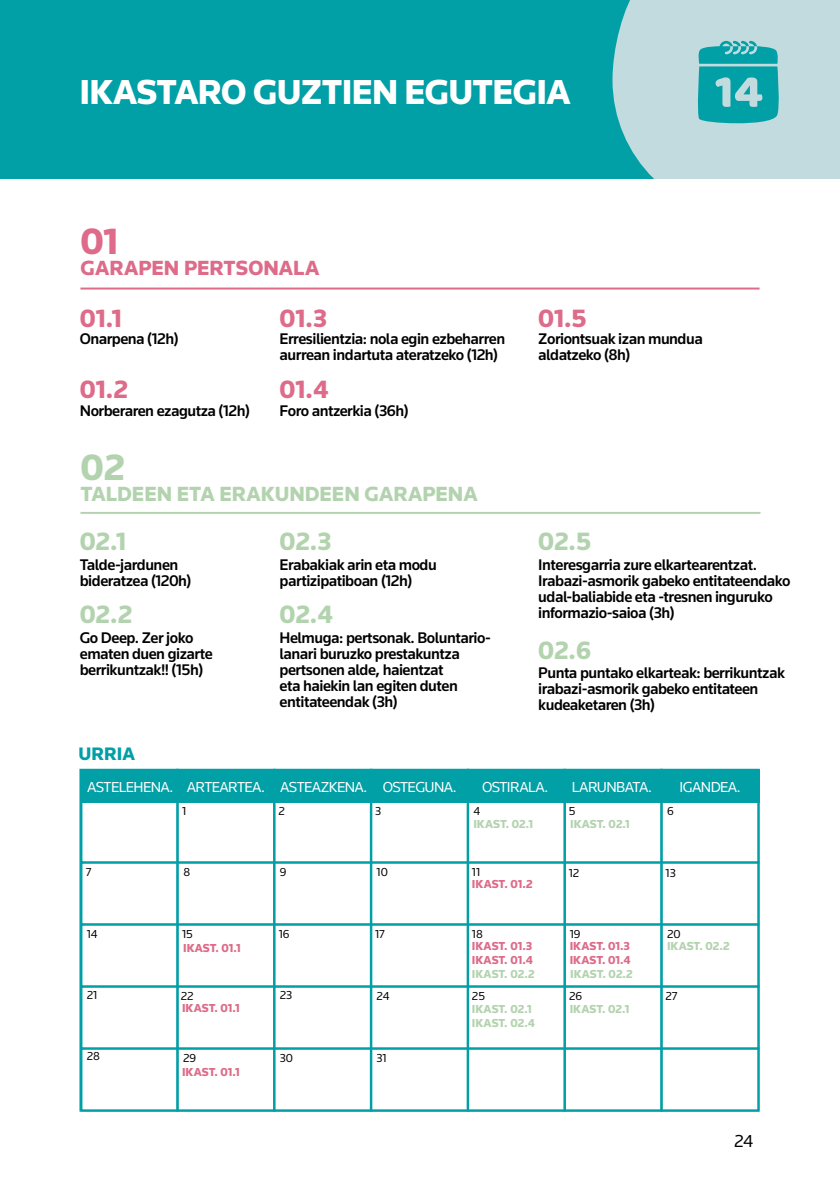
<style>
.page{position:relative;width:840px;height:1191px;background:#fff}
.page>*{position:absolute;margin:0;border:0;box-sizing:border-box;transform-origin:0 0}
.t1{font:900 38px "Knowledge";color:#dd6b89}
.t2{font:900 38px "Knowledge";color:#b3d3af}
.t3{font:900 36px "Knowledge";letter-spacing:-.02em;color:#fff}
.t4{font:900 26px "Knowledge";letter-spacing:.005em;color:#b3d3af}
.t5{font:900 26px "Knowledge";letter-spacing:-.005em;color:#dd6b89}
.t6{font:900 21.2px "Knowledge";color:#b3d3af}
.t7{font:900 21.2px "Knowledge";color:#dd6b89}
.t8{font:900 18.8px "Knowledge";color:#019fa6}
.t9{font:18px "Knowledge";color:#000}
.t10{font:500 16px/16px "Knowledge";letter-spacing:-.03em;color:#000}
.t11{font:15px "Knowledge";letter-spacing:-.04em;color:#fff}
.t12{font:900 12px/14px "Knowledge";color:#dd6b89}
.t13{font:900 12px/13.8px "Knowledge";color:#b3d3af}
.t14{font:12px "Knowledge";color:#000}
</style>
<div class="page">
<div style="left:0;top:0;width:839px;height:179px;background:#019fa6"></div>
<div style="left:612px;top:0;width:227px;height:179px;background:#c1dbde"></div>
<div style="left:80px;top:800px;width:679px;height:63px;border:2px solid #019fa6"></div>
<div style="left:80px;top:861px;width:679px;height:64px;border:2px solid #019fa6"></div>
<div style="left:80px;top:923px;width:679px;height:64px;border:2px solid #019fa6"></div>
<div style="left:80px;top:985px;width:679px;height:64px;border:2px solid #019fa6"></div>
<div style="left:80px;top:1047px;width:679px;height:64px;border:2px solid #019fa6"></div>
<div style="left:660px;top:768px;width:99px;height:343px;border:2px solid #019fa6"></div>
<div style="left:176px;top:768px;width:99px;height:343px;border:2px solid #019fa6"></div>
<div style="left:369px;top:768px;width:100px;height:343px;border:2px solid #019fa6"></div>
<div style="left:563px;top:768px;width:99px;height:343px;border:2px solid #019fa6"></div>
<div style="left:80px;top:768px;width:679px;height:34px;background:#019fa6"></div>
<hr style="left:80px;top:287px;width:679px;height:2px;background:#dd6b89">
<hr style="left:80px;top:512px;width:680px;height:2px;background:#b3d3af">
<svg style="left:696px;top:41px;width:84px;height:86px"></svg>
<h2 class="t3" style="left:79px;top:70px;width:492px">IKASTARO GUZTIEN EGUTEGIA</h2>
<h1 class="t1" style="left:80px;top:218px;width:39px">01</h1>
<h3 class="t7" style="left:80px;top:255px;width:240px">GARAPEN PERTSONALA</h3>
<h3 class="t5" style="left:80px;top:302px;width:43px">01.1</h3>
<h3 class="t5" style="left:279px;top:302px;width:49px">01.3</h3>
<p class="t10" style="left:80px;top:331px;width:100px">Onarpena (12h)</p>
<p class="t10" style="left:279px;top:331px;width:227px">Erresilientzia: nola egin ezbeharren aurrean indartuta ateratzeko (12h)</p>
<h3 class="t5" style="left:80px;top:373px;width:49px">01.2</h3>
<h3 class="t5" style="left:279px;top:373px;width:50px">01.4</h3>
<p class="t10" style="left:80px;top:402px;width:171px">Norberaren ezagutza (12h)</p>
<p class="t10" style="left:279px;top:402px;width:130px">Foro antzerkia (36h)</p>
<h1 class="t2" style="left:80px;top:444px;width:46px">02</h1>
<h3 class="t6" style="left:80px;top:481px;width:398px">TALDEEN ETA ERAKUNDEEN GARAPENA</h3>
<h3 class="t4" style="left:80px;top:525px;width:48px">02.1</h3>
<h3 class="t4" style="left:279px;top:525px;width:53px">02.3</h3>
<p class="t10" style="left:80px;top:556px;width:113px">Talde-jardunen bideratzea (120h)</p>
<p class="t10" style="left:279px;top:556px;width:159px">Erabakiak arin eta modu partizipatiboan (12h)</p>
<h3 class="t4" style="left:80px;top:598px;width:54px">02.2</h3>
<h3 class="t4" style="left:279px;top:598px;width:55px">02.4</h3>
<p class="t10" style="left:80px;top:629px;width:134px">Go Deep. Zer joko ematen duen gizarte berrikuntzak!! (15h)</p>
<p class="t10" style="left:279px;top:629px;width:213px">Helmuga: pertsonak. Boluntario&shy;lanari buruzko prestakuntza pertsonen alde, haientzat<br>eta haiekin lan egiten duten entitateendak (3h)</p>
<p class="t8" style="left:78px;top:741px;width:58px">URRIA</p>
<h3 class="t5" style="left:538px;top:302px;width:50px">01.5</h3>
<p class="t10" style="left:538px;top:331px;width:166px">Zoriontsuak izan mundua aldatzeko (8h)</p>
<h3 class="t4" style="left:538px;top:525px;width:54px">02.5</h3>
<p class="t10" style="left:538px;top:556px;width:253px">Interesgarria zure elkartearentzat.<br>Irabazi-asmorik gabeko entitateendako udal-baliabide eta -tresnen inguruko informazio-saioa (3h)</p>
<h3 class="t4" style="left:538px;top:634px;width:54px">02.6</h3>
<p class="t10" style="left:538px;top:664px;width:248px">Punta puntako elkarteak: berrikuntzak irabazi-asmorik gabeko entitateen kudeaketaren (3h)</p>
<p class="t11" style="left:87px;top:777px;width:371px">ASTELEHENA. ARTEARTEA. ASTEAZKENA. OSTEGUNA.</p>
<p class="t11" style="left:481px;top:777px;width:68px">OSTIRALA.</p>
<p class="t11" style="left:571px;top:777px;width:81px">LARUNBATA.</p>
<p class="t11" style="left:679px;top:777px;width:63px">IGANDEA.</p>
<p class="t14" style="left:182px;top:804px;width:6px">1</p>
<p class="t14" style="left:278px;top:804px;width:8px">2</p>
<p class="t14" style="left:375px;top:804px;width:8px">3</p>
<p class="t14" style="left:473px;top:804px;width:8px">4</p>
<p class="t14" style="left:568px;top:804px;width:8px">5</p>
<p class="t14" style="left:666px;top:804px;width:8px">6</p>
<p class="t14" style="left:86px;top:864px;width:7px">7</p>
<p class="t13" style="left:473px;top:816px;width:61px">IKAST. 02.1</p>
<p class="t13" style="left:570px;top:816px;width:61px">IKAST. 02.1</p>
<p class="t14" style="left:183px;top:864px;width:8px">8</p>
<p class="t14" style="left:280px;top:864px;width:8px">9</p>
<p class="t14" style="left:376px;top:864px;width:13px">10</p>
<p class="t14" style="left:471px;top:864px;width:10px">11</p>
<p class="t14" style="left:568px;top:865px;width:12px">12</p>
<p class="t14" style="left:665px;top:865px;width:12px">13</p>
<p class="t12" style="left:471px;top:876px;width:62px">IKAST. 01.2</p>
<p class="t14" style="left:87px;top:926px;width:12px">14</p>
<p class="t14" style="left:182px;top:926px;width:12px">15</p>
<p class="t14" style="left:278px;top:926px;width:12px">16</p>
<p class="t14" style="left:375px;top:926px;width:11px">17</p>
<p class="t14" style="left:471px;top:926px;width:12px">18</p>
<p class="t14" style="left:569px;top:926px;width:12px">19</p>
<p class="t14" style="left:666px;top:926px;width:15px">20</p>
<p class="t12" style="left:183px;top:940px;width:59px">IKAST. 01.1</p>
<p class="t12" style="left:471px;top:939px;width:62px">IKAST. 01.3<br>IKAST. 01.4</p>
<p class="t12" style="left:569px;top:939px;width:62px">IKAST. 01.3</p>
<p class="t12" style="left:569px;top:953px;width:62px">IKAST. 01.4</p>
<p class="t13" style="left:471px;top:966px;width:64px">IKAST. 02.2</p>
<p class="t13" style="left:570px;top:966px;width:64px">IKAST. 02.2</p>
<p class="t13" style="left:666px;top:939px;width:64px">IKAST. 02.2</p>
<p class="t14" style="left:87px;top:987px;width:12px">21</p>
<p class="t14" style="left:181px;top:988px;width:14px">22</p>
<p class="t14" style="left:279px;top:988px;width:14px">23</p>
<p class="t14" style="left:376px;top:988px;width:14px">24</p>
<p class="t14" style="left:471px;top:988px;width:15px">25</p>
<p class="t14" style="left:568px;top:988px;width:15px">26</p>
<p class="t14" style="left:665px;top:988px;width:14px">27</p>
<p class="t12" style="left:182px;top:1001px;width:59px">IKAST. 01.1</p>
<p class="t14" style="left:87px;top:1049px;width:15px">28</p>
<p class="t14" style="left:183px;top:1050px;width:15px">29</p>
<p class="t14" style="left:280px;top:1050px;width:15px">30</p>
<p class="t14" style="left:376px;top:1050px;width:12px">31</p>
<p class="t12" style="left:182px;top:1064px;width:59px">IKAST. 01.1</p>
<p class="t13" style="left:471px;top:1002px;width:64px">IKAST. 02.1<br>IKAST. 02.4</p>
<p class="t13" style="left:569px;top:1002px;width:61px">IKAST. 02.1</p>
<p class="t9" style="left:733px;top:1129px;width:21px">24</p>
</div>
